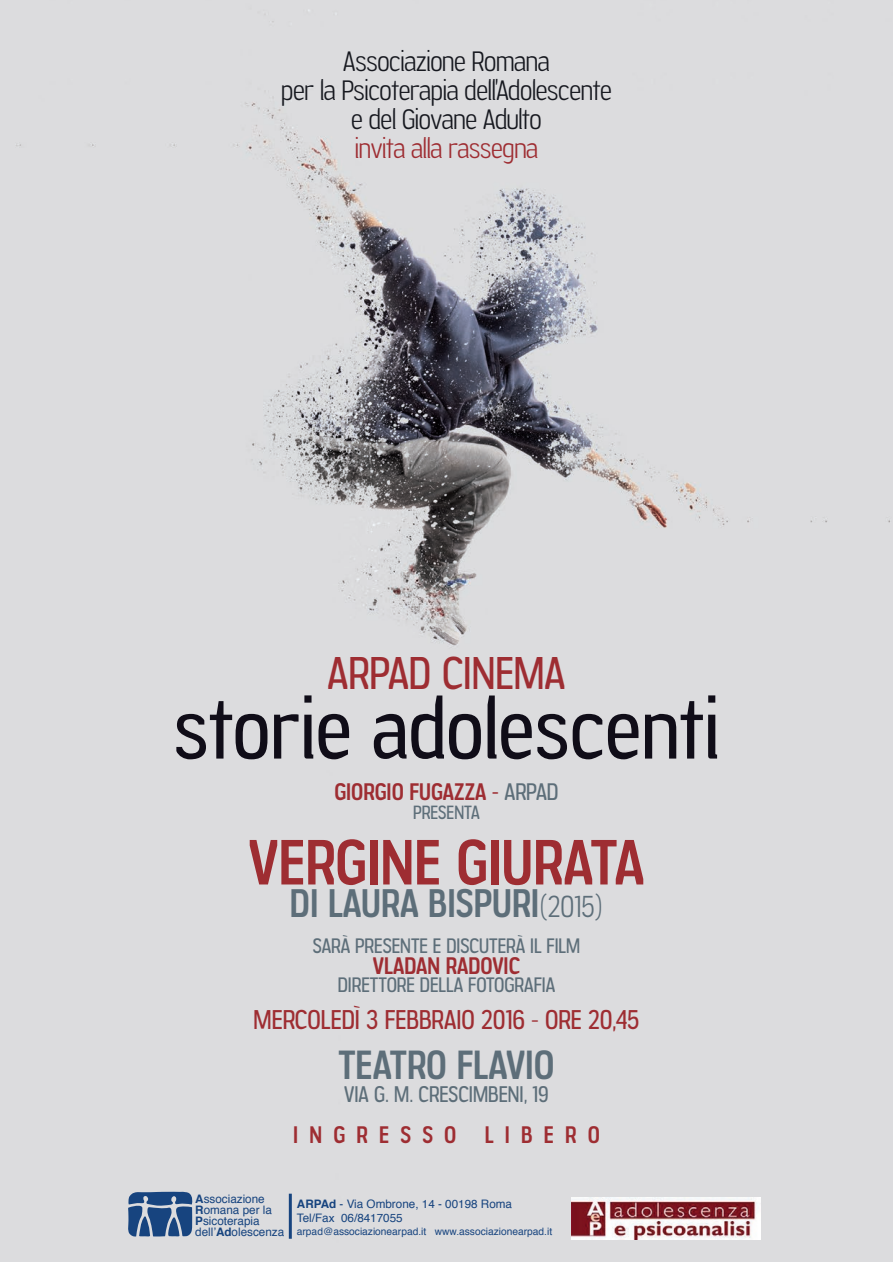
<style>
.page{position:relative;width:893px;height:1263px;background:#fff}
.page>*{position:absolute;margin:0;border:0;box-sizing:border-box;transform-origin:0 0}
.t1{font:79.2px "Jesaya Bk";color:#100d18}
.t2{font:60px "Jesaya Rg";color:#9e2d32}
.t3{font:43.05px "Jesaya Bk";color:#9e2d32}
.t4{font:38.25px "Jesaya Rg";color:#5d6e79}
.t5{font:37.5px "Jesaya Rg";color:#5d6e79}
.t6{font:26.4px/29.1px "Jesaya Lt";letter-spacing:-.01em;color:#16181f;text-align:center}
.t7{font:26.4px "Jesaya Lt";letter-spacing:-.01em;color:#9e2d32}
.t8{font:25.5px "Jesaya Bk";color:#9e2d32}
.t9{font:22.5px "Jesaya Rg";color:#9e2d32}
.t10{font:22.5px "Jesaya Rg";letter-spacing:.5em;color:#9e2d32}
.t11{font:21.3px "Jesaya Bk";color:#5d6e79}
.t12{font:19.65px "Jesaya Bk";color:#5d6e79}
.t13{font:18px "Jesaya Bk";color:#5d6e79}
.t14{font:11.7px/11.2px "Helvetica";color:#17447f}
.t15{font:10.2px "Helvetica";color:#17447f}
.s1{font-family:"Jesaya Bk";color:#5d6e79}
.s2{font-family:"Jesaya Lt";font-size:28.5px}
.s3{font-weight:700}
</style>
<div class="page">
<div style="left:0;top:0;width:893px;height:1262px;background:#dcdcde"></div>
<hr style="left:289px;top:1194px;width:3px;height:45px;background:#17447f">
<svg style="left:127px;top:1192px;width:66px;height:45px;background:#496b97"></svg>
<img style="left:572px;top:1197px;width:188px;height:42px">
<h3 class="t6" style="left:281px;top:47px;width:332px">Associazione Romana<br>per la Psicoterapia dell’Adolescente e del Giovane Adulto</h3>
<h3 class="t7" style="left:355px;top:133px;width:185px">invita alla rassegna</h3>
<h3 class="t3" style="left:327px;top:648px;width:240px">ARPAD CINEMA</h3>
<h1 class="t1" style="left:174px;top:683px;width:547px">storie adolescenti</h1>
<h3 class="t9" style="left:334px;top:779px;width:226px">GIORGIO FUGAZZA - <span class="s1">ARPAD</span></h3>
<h3 class="t13" style="left:413px;top:801px;width:68px">PRESENTA</h3>
<h2 class="t2" style="left:248px;top:827px;width:398px">VERGINE GIURATA</h2>
<h3 class="t5" style="left:290px;top:881px;width:314px">DI LAURA BISPURI<span class="s2">(2015)</span></h3>
<h3 class="t12" style="left:313px;top:934px;width:269px">SARÀ PRESENTE E DISCUTERÀ IL FILM</h3>
<h3 class="t9" style="left:373px;top:953px;width:149px">VLADAN RADOVIC</h3>
<h3 class="t12" style="left:338px;top:973px;width:219px">DIRETTORE DELLA FOTOGRAFIA</h3>
<h3 class="t8" style="left:254px;top:1005px;width:387px">MERCOLEDÌ 3 FEBBRAIO 2016 - ORE 20,45</h3>
<h3 class="t4" style="left:338px;top:1042px;width:218px">TEATRO FLAVIO</h3>
<h3 class="t11" style="left:344px;top:1081px;width:206px">VIA G. M. CRESCIMBENI, 19</h3>
<h3 class="t10" style="left:293px;top:1121px;width:165px">INGRESSO</h3>
<h3 class="t9" style="left:485px;top:1121px;width:117px">LIBERO</h3>
<p class="t14" style="left:195px;top:1193px;width:90px"><span class="s3">A</span>ssociazione<br><span class="s3">R</span>omana per la<br><span class="s3">P</span>sicoterapia dell’<span class="s3">Ad</span>olescenza</p>
<p class="t14" style="left:297px;top:1198px;width:217px;line-height:13.4px"><span class="s3">ARPAd</span> - Via Ombrone, 14 - 00198 Roma<br>Tel/Fax 06/8417055</p>
<p class="t15" style="left:297px;top:1224px;width:257px">arpad@associazionearpad.it www.associazionearpad.it</p>
</div>
